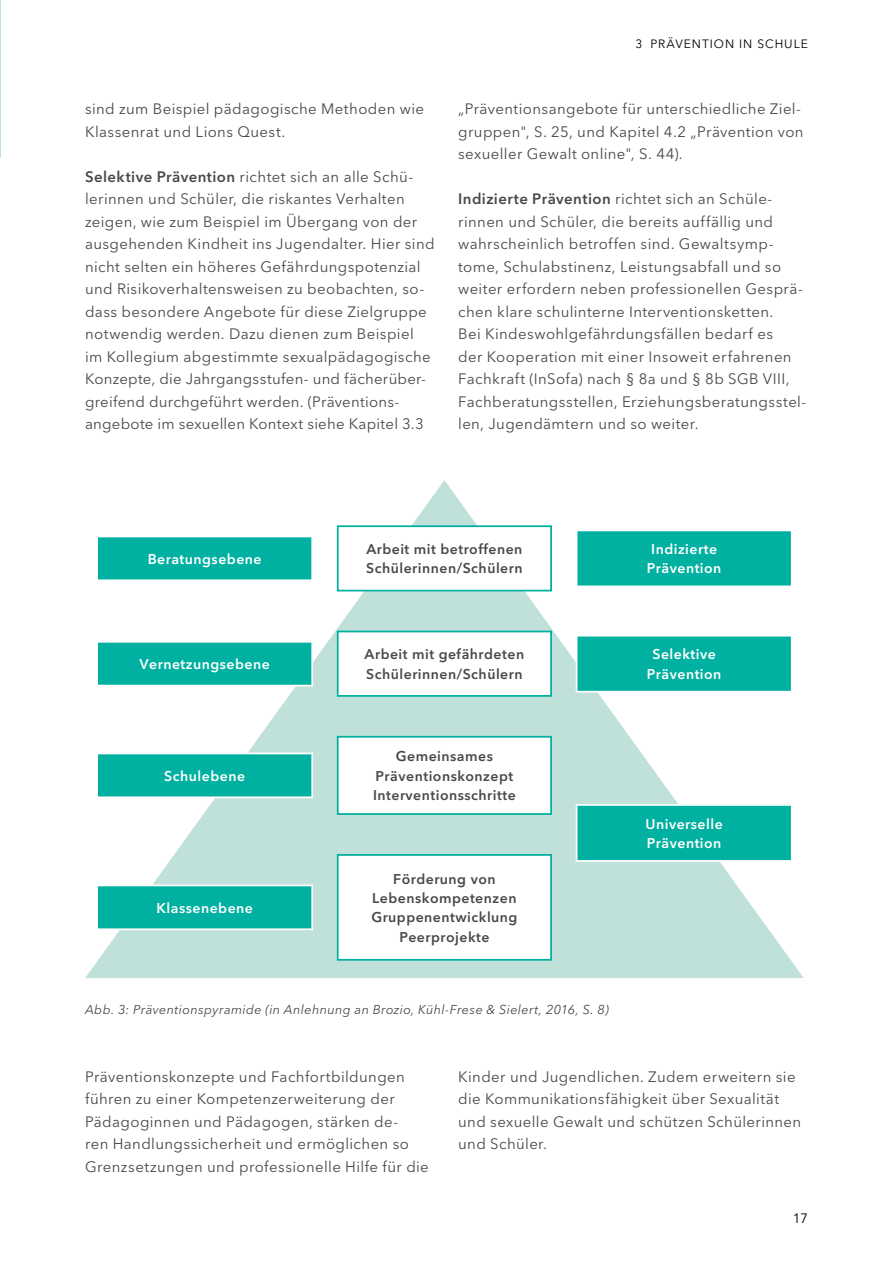
<style>
.page{position:relative;width:893px;height:1263px;background:#fff}
.page>*{position:absolute;margin:0;border:0;box-sizing:border-box;transform-origin:0 0}
.Fließtext{font:15px/22.5px "Avenir Next LT Pro";letter-spacing:.025em;color:#494948}
.t1{font:14.1px/19.4px "Avenir Next LT Pro Demi 2";letter-spacing:.035em;color:#494948}
.t2{font:14.1px/19.4px "Avenir Next LT Pro Demi 2";letter-spacing:.035em;color:#fff;text-align:center}
.t3{font:13.5px "Avenir Next LT Pro";color:#000}
.BU{font:italic 12.75px "Avenir Next LT Pro";letter-spacing:.03em;color:#494948}
.t4{font:12px "Avenir Next LT Pro";letter-spacing:.08em;color:#000}
.s1{font-weight:600}
</style>
<div class="page">
<svg style="left:85px;top:480px;width:719px;height:498px"></svg>
<div style="left:338px;top:526px;width:213px;height:65px;background:#fff"></div>
<div style="left:337px;top:525px;width:215px;height:66px;border:2px solid #00b0a0"></div>
<svg style="left:576px;top:529px;width:217px;height:58px;background:#14b6a7"></svg>
<svg style="left:96px;top:536px;width:217px;height:45px;background:#14b6a7"></svg>
<svg style="left:96px;top:641px;width:217px;height:45px;background:#14b6a7"></svg>
<svg style="left:96px;top:752px;width:217px;height:46px;background:#19b7a9"></svg>
<svg style="left:96px;top:884px;width:217px;height:46px;background:#18b7a9"></svg>
<svg style="left:576px;top:635px;width:217px;height:57px;background:#10b5a6"></svg>
<svg style="left:576px;top:804px;width:217px;height:58px;background:#14b6a7"></svg>
<div style="left:338px;top:631px;width:213px;height:65px;background:#fff"></div>
<div style="left:337px;top:631px;width:215px;height:66px;border:2px solid #00b0a0"></div>
<div style="left:338px;top:737px;width:213px;height:77px;background:#fff"></div>
<div style="left:337px;top:736px;width:215px;height:79px;border:2px solid #00b0a0"></div>
<div style="left:338px;top:855px;width:213px;height:105px;background:#fff"></div>
<div style="left:337px;top:854px;width:215px;height:107px;border:2px solid #00b0a0"></div>
<p class="Fließtext" style="left:85px;top:98px;width:341px">sind zum Beispiel pädagogische Methoden wie<br>Klassenrat und Lions Quest.</p>
<p class="Fließtext" style="left:85px;top:165px;width:351px"><span class="s1">Selektive Prävention</span> richtet sich an alle Schü&shy;lerinnen und Schüler, die riskantes Verhalten zeigen, wie zum Beispiel im Übergang von der ausgehenden Kindheit ins Jugendalter. Hier sind nicht selten ein höheres Gefährdungspotenzial und Risikoverhaltensweisen zu beobachten, so&shy;dass besondere Angebote für diese Zielgruppe notwendig werden. Dazu dienen zum Beispiel im Kollegium abgestimmte sexualpädagogische Konzepte, die Jahrgangsstufen- und fächerüber&shy;greifend durchgeführt werden. (Präventions&shy;angebote im sexuellen Kontext siehe Kapitel 3.3</p>
<p class="t4" style="left:635px;top:37px;width:174px">3 PRÄVENTION IN SCHULE</p>
<p class="Fließtext" style="left:458px;top:98px;width:347px">„Präventionsangebote für unterschiedliche Ziel&shy;gruppen", S. 25, und Kapitel 4.2 „Prävention von sexueller Gewalt online", S. 44).</p>
<p class="Fließtext" style="left:458px;top:188px;width:350px"><span class="s1">Indizierte Prävention</span> richtet sich an Schüle&shy;rinnen und Schüler, die bereits auffällig und wahrscheinlich betroffen sind. Gewaltsymp&shy;tome, Schulabstinenz, Leistungsabfall und so weiter erfordern neben professionellen Gesprä&shy;chen klare schulinterne Interventionsketten.<br>Bei Kindeswohlgefährdungsfällen bedarf es<br>der Kooperation mit einer Insoweit erfahrenen Fachkraft (InSofa) nach § 8a und § 8b SGB VIII, Fachberatungsstellen, Erziehungsberatungsstel&shy;len, Jugendämtern und so weiter.</p>
<p class="t2" style="left:148px;top:549px;width:115px">Beratungsebene</p>
<p class="t2" style="left:139px;top:654px;width:132px">Vernetzungsebene</p>
<p class="t2" style="left:164px;top:766px;width:82px">Schulebene</p>
<p class="t2" style="left:156px;top:898px;width:98px">Klassenebene</p>
<p class="t1" style="left:366px;top:539px;width:158px">Arbeit mit betroffenen<br>Schülerinnen/Schülern</p>
<p class="t2" style="left:647px;top:539px;width:76px">Indizierte<br>Prävention</p>
<p class="t1" style="left:365px;top:645px;width:161px">Arbeit mit gefährdeten<br>Schülerinnen/Schülern</p>
<p class="t1" style="left:373px;top:747px;width:144px;text-align:center">Gemeinsames<br>Präventionskonzept<br>Interventionsschritte</p>
<p class="t1" style="left:371px;top:869px;width:148px;text-align:center">Förderung von<br>Lebenskompetenzen<br>Gruppenentwicklung<br>Peerprojekte</p>
<p class="t2" style="left:647px;top:645px;width:76px">Selektive<br>Prävention</p>
<p class="t2" style="left:646px;top:814px;width:79px;text-align:left">Universelle<br>Prävention</p>
<p class="BU" style="left:85px;top:1001px;width:525px">Abb. 3: Präventionspyramide (in Anlehnung an Brozio, Kühl-Frese &amp; Sielert, 2016, S. 8)</p>
<p class="Fließtext" style="left:85px;top:1065px;width:345px">Präventionskonzepte und Fachfortbildungen führen zu einer Kompetenzerweiterung der Pädagoginnen und Pädagogen, stärken de-<br>ren Handlungssicherheit und ermöglichen so Grenzsetzungen und professionelle Hilfe für die</p>
<p class="Fließtext" style="left:458px;top:1065px;width:345px">Kinder und Jugendlichen. Zudem erweitern sie die Kommunikationsfähigkeit über Sexualität und sexuelle Gewalt und schützen Schülerinnen und Schüler.</p>
<p class="t3" style="left:793px;top:1211px;width:17px">17</p>
</div>
